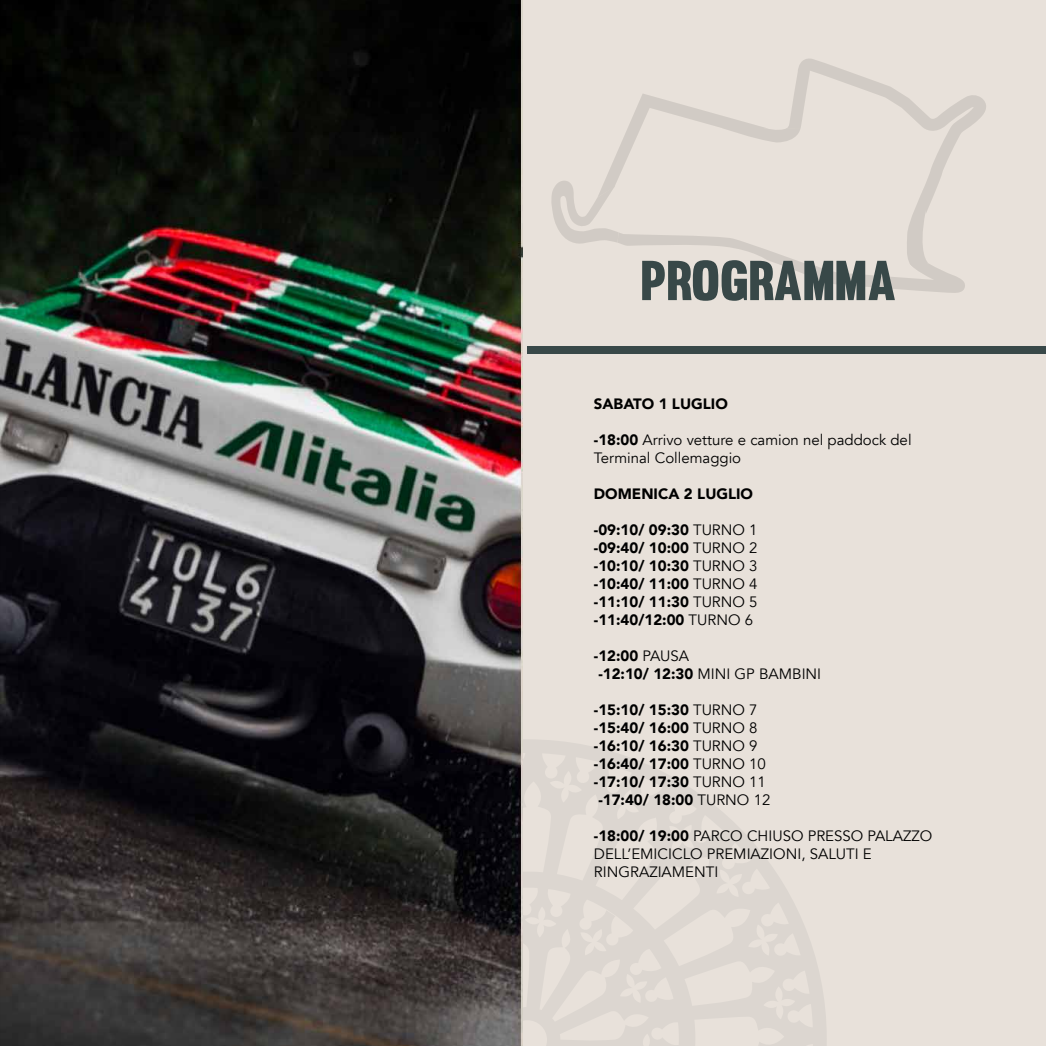
<style>
.page{position:relative;width:1046px;height:1046px;background:#fff}
.page>*{position:absolute;margin:0;border:0;box-sizing:border-box;transform-origin:0 0}
.t1{font:55px "Muro";color:#384848}
.t2{font:900 15px/18px "Avenir";color:#000}
.t3{font:15px/18px "Avenir";color:#000}
.s1{font-weight:900}
.s2{font-weight:400}
</style>
<div class="page">
<div style="left:523px;top:0;width:522px;height:1045px;background:#e8e1da"></div>
<svg style="left:551px;top:58px;width:434px;height:235px;background:#e4ddd7"></svg>
<div style="left:527px;top:346px;width:518px;height:8px;background:#384848"></div>
<svg style="left:523px;top:739px;width:303px;height:306px;background:#e2dbd5"></svg>
<img style="left:0;top:0;width:523px;height:1045px">
<h1 class="t1" style="left:640px;top:247px;width:257px">PROGRAMMA</h1>
<p class="t2" style="left:594px;top:394px;width:135px">SABATO 1 LUGLIO</p>
<p class="t3" style="left:594px;top:430px;width:319px"><span class="s1">-18:00</span> Arrivo vetture e camion nel paddock del<br>Terminal Collemaggio</p>
<p class="t2" style="left:594px;top:484px;width:161px">DOMENICA 2 LUGLIO</p>
<p class="t2" style="left:594px;top:520px;width:165px;text-align:justify">-09:10/ 09:30 <span class="s2">TURNO 1 </span>-09:40/ 10:00 <span class="s2">TURNO 2 </span>-10:10/ 10:30 <span class="s2">TURNO 3 </span>-10:40/ 11:00 <span class="s2">TURNO 4 </span>-11:10/ 11:30 <span class="s2">TURNO 5 </span>-11:40/12:00 <span class="s2">TURNO 6</span></p>
<p class="t2" style="left:594px;top:646px;width:229px">-12:00 <span class="s2">PAUSA<br></span>-12:10/ 12:30 <span class="s2">MINI GP BAMBINI</span></p>
<p class="t2" style="left:594px;top:700px;width:178px">-15:10/ 15:30 <span class="s2">TURNO 7 </span>-15:40/ 16:00 <span class="s2">TURNO 8 </span>-16:10/ 16:30 <span class="s2">TURNO 9 </span>-16:40/ 17:00 <span class="s2">TURNO 10 </span>-17:10/ 17:30 <span class="s2">TURNO 11 </span>-17:40/ 18:00 <span class="s2">TURNO 12</span></p>
<p class="t3" style="left:594px;top:826px;width:340px"><span class="s1">-18:00/ 19:00</span> PARCO CHIUSO PRESSO PALAZZO<br>DELL’EMICICLO PREMIAZIONI, SALUTI E<br>RINGRAZIAMENTI</p>
</div>
